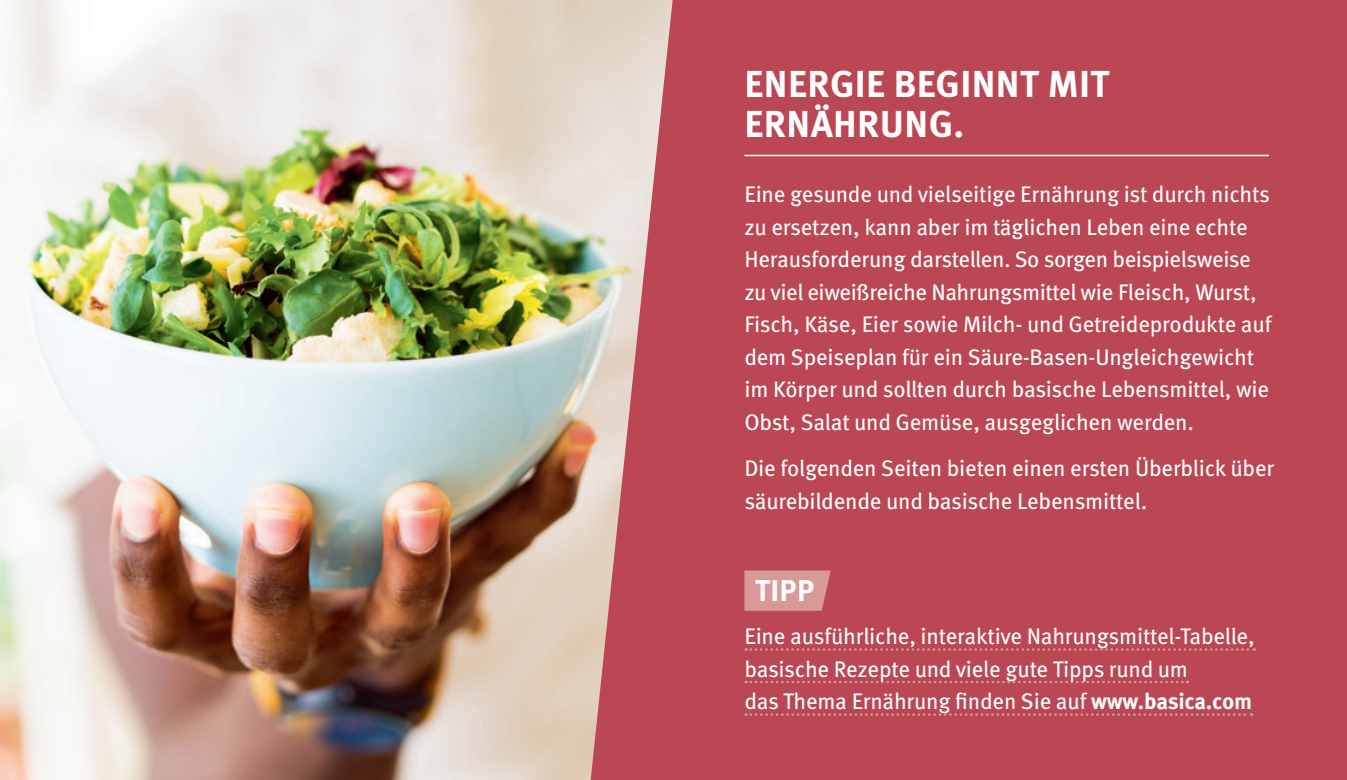
<style>
.page{position:relative;width:1347px;height:780px;background:#fff}
.page>*{position:absolute;margin:0;border:0;box-sizing:border-box;transform-origin:0 0}
.t1{font:700 37.5px/40px "Meta Pro";letter-spacing:.01em;color:#fff}
.t2{font:700 30px "Meta Pro";color:#fff}
.t3{font:22.5px/32.5px "Meta Pro";letter-spacing:-.01em;color:#fff}
.s1{font-weight:700}
</style>
<div class="page">
<img style="left:0;top:0;width:590px;height:780px">
<div style="left:590px;top:0;width:756px;height:780px;background:#bb4654"></div>
<hr style="left:744px;top:155px;width:525px;height:1px;background:#fff">
<svg style="left:745px;top:648px;width:509px;height:2px"></svg>
<svg style="left:745px;top:680px;width:443px;height:3px"></svg>
<svg style="left:745px;top:713px;width:507px;height:2px"></svg>
<svg style="left:744px;top:570px;width:86px;height:40px;background:#d69491"></svg>
<h1 class="t1" style="left:744px;top:62px;width:366px">ENERGIE BEGINNT MIT<br>ERNÄHRUNG.</h1>
<p class="t3" style="left:744px;top:176px;width:529px">Eine gesunde und vielseitige Ernährung ist durch nichts zu ersetzen, kann aber im täglichen Leben eine echte Herausforderung darstellen. So sorgen beispielsweise zu viel eiweißreiche Nahrungsmittel wie Fleisch, Wurst, Fisch, Käse, Eier sowie Milch- und Getreideprodukte auf dem Speiseplan für ein Säure-Basen-Ungleichgewicht im Körper und sollten durch basische Lebensmittel, wie Obst, Salat und Gemüse, ausgeglichen werden.</p>
<p class="t3" style="left:744px;top:451px;width:531px">Die folgenden Seiten bieten einen ersten Überblick über säurebildende und basische Lebensmittel.</p>
<h2 class="t2" style="left:755px;top:567px;width:61px">TIPP</h2>
<p class="t3" style="left:744px;top:618px;width:512px">Eine ausführliche, interaktive Nahrungsmittel-Tabelle, basische Rezepte und viele gute Tipps rund um<br>das Thema Ernährung finden Sie auf <span class="s1">www.basica.com</span></p>
</div>
